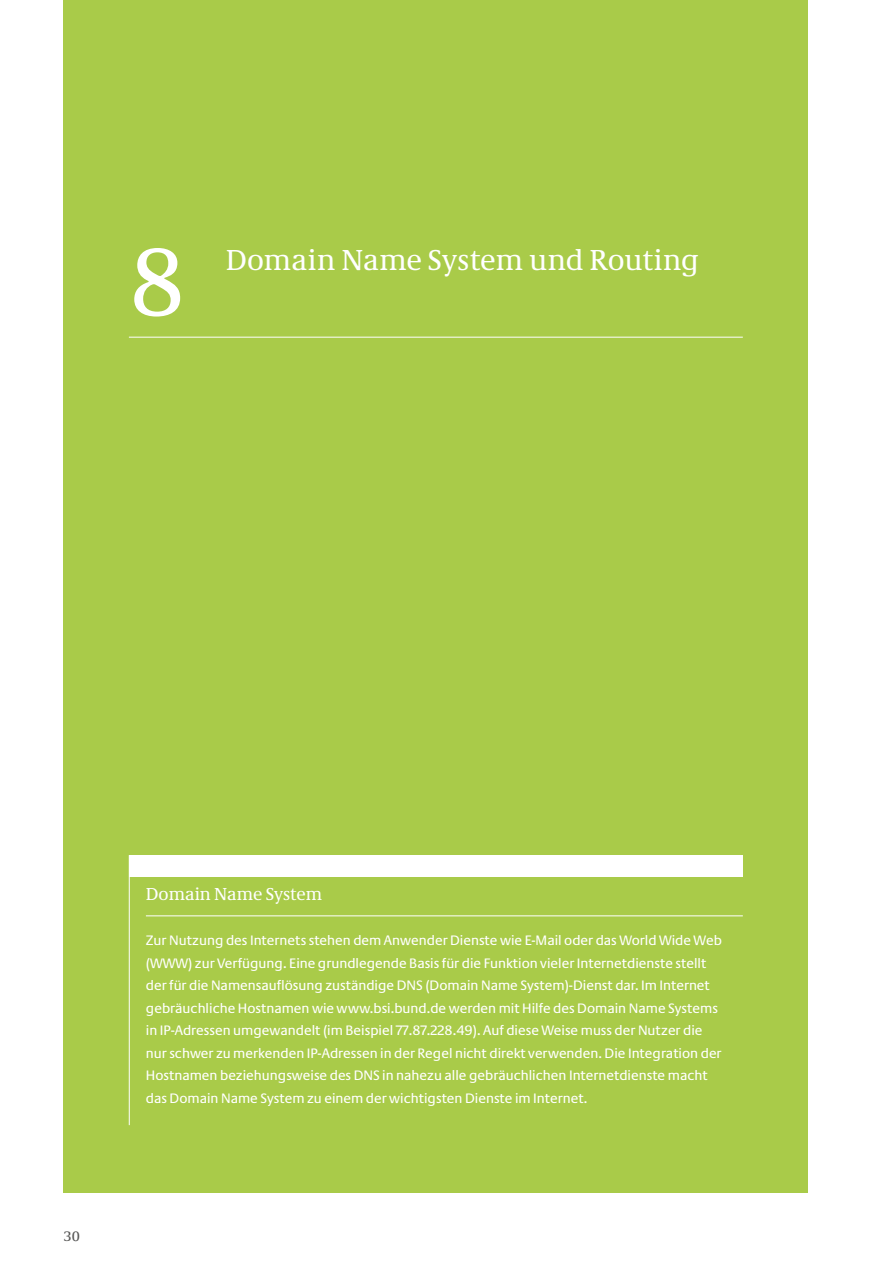
<style>
.page{position:relative;width:893px;height:1263px;background:#fff}
.page>*{position:absolute;margin:0;border:0;box-sizing:border-box;transform-origin:0 0}
.t1{font:99.3px "Neue Demos";color:#fff}
.t2{font:30px "Neue Demos";letter-spacing:.005em;color:#fff}
.t3{font:18px "Neue Demos";color:#fff}
.t4{font:14.25px/22.5px "Neue Praxis";color:#fff}
.t5{font:14.25px "Neue Demos";color:#575756}
</style>
<div class="page">
<div style="left:64px;top:0;width:744px;height:1193px;background:#a9cb49"></div>
<hr style="left:129px;top:337px;width:614px;height:1px;background:#fff">
<hr style="left:146px;top:915px;width:597px;height:1px;background:#fff">
<div style="left:130px;top:855px;width:613px;height:21px;background:#fff"></div>
<hr style="left:129px;top:855px;width:1px;height:270px;background:#fff">
<h1 class="t1" style="left:130px;top:223px;width:57px">8</h1>
<h2 class="t2" style="left:226px;top:242px;width:474px">Domain Name System und Routing</h2>
<p class="t5" style="left:64px;top:1228px;width:18px">30</p>
<p class="t3" style="left:146px;top:883px;width:178px">Domain Name System</p>
<p class="t4" style="left:146px;top:929px;width:577px">Zur Nutzung des I nternets stehen dem Anwender Dienste wie E-Mail oder das World Wide Web (WWW</p>
<p class="t4" style="left:146px;top:951px;width:577px;text-indent:42px">) zur Verfügung. Eine grundlegende Basis für die Funktion vieler I nternetdienste stellt der für die Namensauflösung zuständige DNS (Domain Name System)-Dienst dar. I m I nternet gebräuchliche Hostnamen wie www.bsi.bund.de werden mit Hilfe des Domain Name Systems in I P-Adressen umgewandelt (im Beispiel 77.87.228.49). Auf diese Weise muss der Nutzer die nur schwer zu merkenden I P-Adressen in der Regel nicht direkt verwenden. Die I ntegration der Hostnamen beziehungsweise des DNS in nahezu alle gebräuchlichen I nternetdienste macht das Domain Name System zu einem der wichtigsten Dienste im I nternet.</p>
</div>
